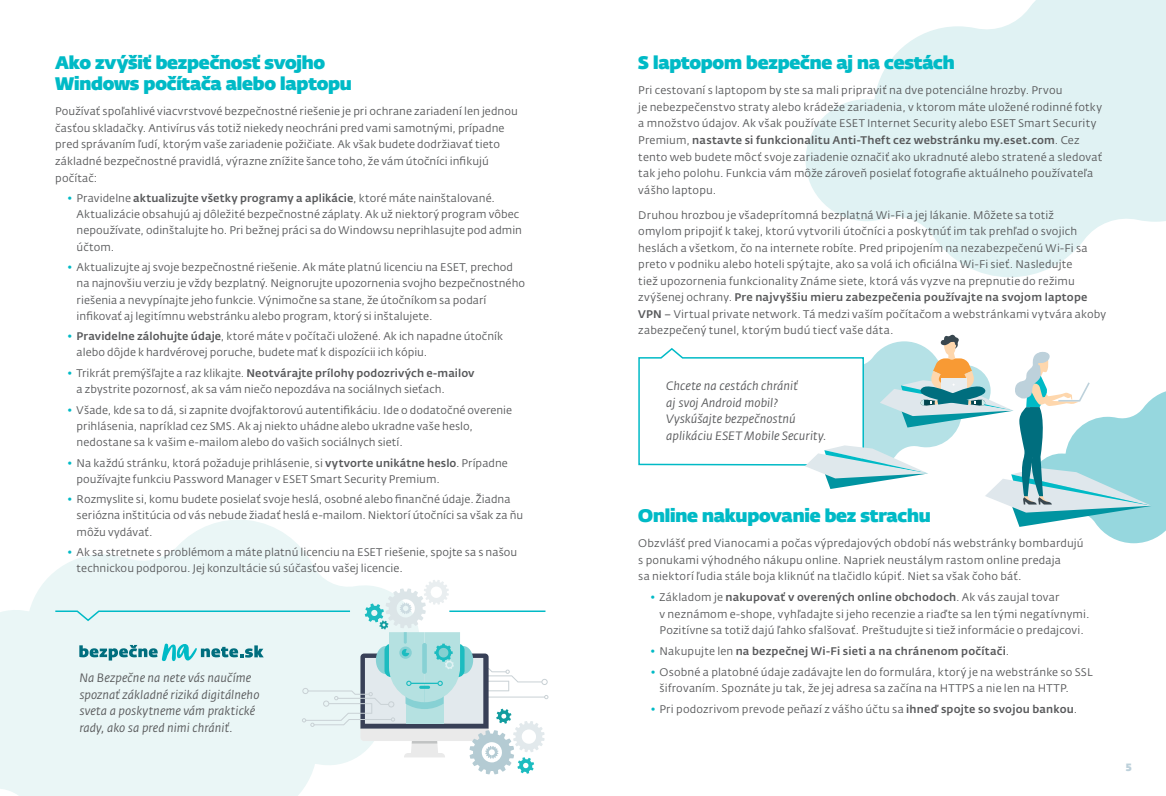
<style>
.page{position:relative;width:1166px;height:796px;background:#fff}
.page>*{position:absolute;margin:0;border:0;box-sizing:border-box;transform-origin:0 0}
.t1{font:800 18px/21px "Fedra Sans Dis Std";letter-spacing:-.015em;color:#00bac6}
.t2{font:italic 12px/16.5px "Fedra Sans Alt Pro";letter-spacing:.005em;color:#58595b}
.t3{font:10.95px/16.5px "Fedra Sans Alt Pro";letter-spacing:.01em;color:#58595b}
.t4{font:500 10.95px "Fedra Sans Alt Pro";letter-spacing:.02em;color:#58595b}
.t5{font:800 10.5px "Fedra Sans Dis Std";color:#bdd1db}
.s1{color:#00bac6}
.s2{font-weight:500}
.s3{font-family:"Fedra Sans Alt Pro Demi LF"}
.s4{font-weight:400;color:#00bac6}
.s5{font-weight:400}
</style>
<div class="page">
<svg style="left:41px;top:520px;width:283px;height:66px;fill:#eaf6f6"></svg>
<div style="left:0;top:586px;width:311px;height:209px;background:#eaf6f6"></div>
<svg style="left:805px;top:0;width:360px;height:277px;fill:#e0f2f3"></svg>
<svg style="left:638px;top:334px;width:527px;height:209px"></svg>
<svg style="left:54px;top:579px;width:494px;height:195px"></svg>
<hr style="left:449px;top:610px;width:96px;height:1px;background:#00bac6">
<h1 class="t1" style="left:55px;top:51px;width:298px">Ako zvýšiť bezpečnosť svojho<br>Windows počítača alebo laptopu</h1>
<p class="t3" style="left:55px;top:103px;width:464px">Používať spoľahlivé viacvrstvové bezpečnostné riešenie je pri ochrane zariadení len jednou časťou skladačky. Antivírus vás totiž niekedy neochráni pred vami samotnými, prípadne pred správaním ľudí, ktorým vaše zariadenie požičiate. Ak však budete dodržiavať tieto základné bezpečnostné pravidlá, výrazne znížite šance toho, že vám útočníci infikujú počítač:</p>
<p class="t3" style="left:77px;top:190px;width:447px;text-indent:-9px"><span class="s1">•</span> Pravidelne <span class="s2">aktualizujte všetky programy a aplikácie</span>, ktoré máte nainštalované.<br>Aktualizácie obsahujú aj dôležité bezpečnostné záplaty. Ak už niektorý program vôbec nepoužívate, odinštalujte ho. Pri bežnej práci sa do Windowsu neprihlasujte pod admin účtom.</p>
<p class="t3" style="left:77px;top:259px;width:450px;text-indent:-9px"><span class="s1">•</span> Aktualizujte aj svoje bezpečnostné riešenie. Ak máte platnú licenciu na ESET, prechod na najnovšiu verziu je vždy bezplatný. Neignorujte upozornenia svojho bezpečnostného riešenia a nevypínajte jeho funkcie. Výnimočne sa stane, že útočníkom sa podarí infikovať aj legitímnu webstránku alebo program, ktorý si inštalujete.</p>
<p class="t3" style="left:77px;top:328px;width:428px;text-indent:-9px"><span class="s1">•</span> <span class="s2">Pravidelne zálohujte údaje</span>, ktoré máte v počítači uložené. Ak ich napadne útočník alebo dôjde k hardvérovej poruche, budete mať k dispozícii ich kópiu.</p>
<p class="t3" style="left:77px;top:365px;width:399px;text-indent:-9px"><span class="s1">•</span> Trikrát premýšľajte a raz klikajte. <span class="s2">Neotvárajte prílohy podozrivých e-mailov </span>a zbystrite pozornosť, ak sa vám niečo nepozdáva na sociálnych sieťach.</p>
<p class="t3" style="left:77px;top:401px;width:437px;text-indent:-9px"><span class="s1">•</span> Všade, kde sa to dá, si zapnite dvojfaktorovú autentifikáciu. Ide o dodatočné overenie prihlásenia, napríklad cez SMS. Ak aj niekto uhádne alebo ukradne vaše heslo, nedostane sa k vašim e-mailom alebo do vašich sociálnych sietí.</p>
<p class="t3" style="left:77px;top:454px;width:432px;text-indent:-9px"><span class="s1">•</span> Na každú stránku, ktorá požaduje prihlásenie, si <span class="s2">vytvorte unikátne heslo</span>. Prípadne používajte funkciu Password Manager v ESET Smart Security Premium.</p>
<p class="t3" style="left:77px;top:491px;width:448px;text-indent:-9px"><span class="s1">•</span> Rozmyslite si, komu budete posielať svoje heslá, osobné alebo finančné údaje. Žiadna seriózna inštitúcia od vás nebude žiadať heslá e-mailom. Niektorí útočníci sa však za ňu môžu vydávať.</p>
<p class="t3" style="left:77px;top:544px;width:442px;text-indent:-9px"><span class="s1">•</span> Ak sa stretnete s problémom a máte platnú licenciu na ESET riešenie, spojte sa s našou technickou podporou. Jej konzultácie sú súčasťou vašej licencie.</p>
<p class="t2" style="left:79px;top:669px;width:181px">Na Bezpečne na nete vás naučíme spoznať základné riziká digitálneho sveta a poskytneme vám praktické rady, ako sa pred nimi chrániť.</p>
<h1 class="t1" style="left:638px;top:51px;width:318px">S laptopom bezpečne aj na cestách</h1>
<p class="t3" style="left:638px;top:82px;width:465px">Pri cestovaní s laptopom by ste sa mali pripraviť na dve potenciálne hrozby. Prvou<br>je nebezpečenstvo straty alebo krádeže zariadenia, v ktorom máte uložené rodinné fotky a množstvo údajov. Ak však používate ESET Internet Security alebo ESET Smart Security Premium, <span class="s2">nastavte si funkcionalitu Anti-Theft cez webstránku my.eset.com</span>. Cez tento web budete môcť svoje zariadenie označiť ako ukradnuté alebo stratené a sledovať tak jeho polohu. Funkcia vám môže zároveň posielať fotografie aktuálneho používateľa vášho laptopu.</p>
<p class="t3" style="left:638px;top:206px;width:469px">Druhou hrozbou je všadeprítomná bezplatná Wi-Fi a jej lákanie. Môžete sa totiž<br>omylom pripojiť k takej, ktorú vytvorili útočníci a poskytnúť im tak prehľad o svojich heslách a všetkom, čo na internete robíte. Pred pripojením na nezabezpečenú Wi-Fi sa preto v podniku alebo hoteli spýtajte, ako sa volá ich oficiálna Wi-Fi sieť. Nasledujte<br>tiež upozornenia funkcionality Známe siete, ktorá vás vyzve na prepnutie do režimu zvýšenej ochrany. <span class="s2">Pre najvyššiu mieru zabezpečenia používajte na svojom laptope VPN</span> <span class="s3">–</span> Virtual private network. Tá medzi vaším počítačom a webstránkami vytvára akoby zabezpečený tunel, ktorým budú tiecť vaše dáta.</p>
<p class="t2" style="left:666px;top:377px;width:162px">Chcete na cestách chrániť<br>aj svoj Android mobil?<br>Vyskúšajte bezpečnostnú aplikáciu ESET Mobile Security.</p>
<h1 class="t1" style="left:638px;top:503px;width:294px">Online nakupovanie bez strachu</h1>
<p class="t3" style="left:638px;top:535px;width:447px">Obzvlášť pred Vianocami a počas výpredajových období nás webstránky bombardujú s ponukami výhodného nákupu online. Napriek neustálym rastom online predaja<br>sa niektorí ľudia stále boja kliknúť na tlačidlo kúpiť. Niet sa však čoho báť.</p>
<p class="t3" style="left:659px;top:588px;width:431px;text-indent:-9px"><span class="s1">•</span> Základom je <span class="s2">nakupovať v overených online obchodoch</span>. Ak vás zaujal tovar<br>v neznámom e-shope, vyhľadajte si jeho recenzie a riaďte sa len tými negatívnymi.<br>Pozitívne sa totiž dajú ľahko sfalšovať. Preštudujte si tiež informácie o predajcovi.</p>
<p class="t4" style="left:650px;top:643px;width:360px"><span class="s4">•</span> <span class="s5">Nakupujte len</span> na bezpečnej Wi-Fi sieti a na chránenom počítači<span class="s5">.</span></p>
<p class="t3" style="left:659px;top:663px;width:434px;text-indent:-9px"><span class="s1">•</span> Osobné a platobné údaje zadávajte len do formulára, ktorý je na webstránke so SSL šifrovaním. Spoznáte ju tak, že jej adresa sa začína na HTTPS a nie len na HTTP.</p>
<p class="t3" style="left:650px;top:700px;width:428px"><span class="s1">•</span> Pri podozrivom prevode peňazí z vášho účtu sa <span class="s2">ihneď spojte so svojou bankou</span>.</p>
<p class="t5" style="left:1125px;top:758px;width:7px">5</p>
</div>
